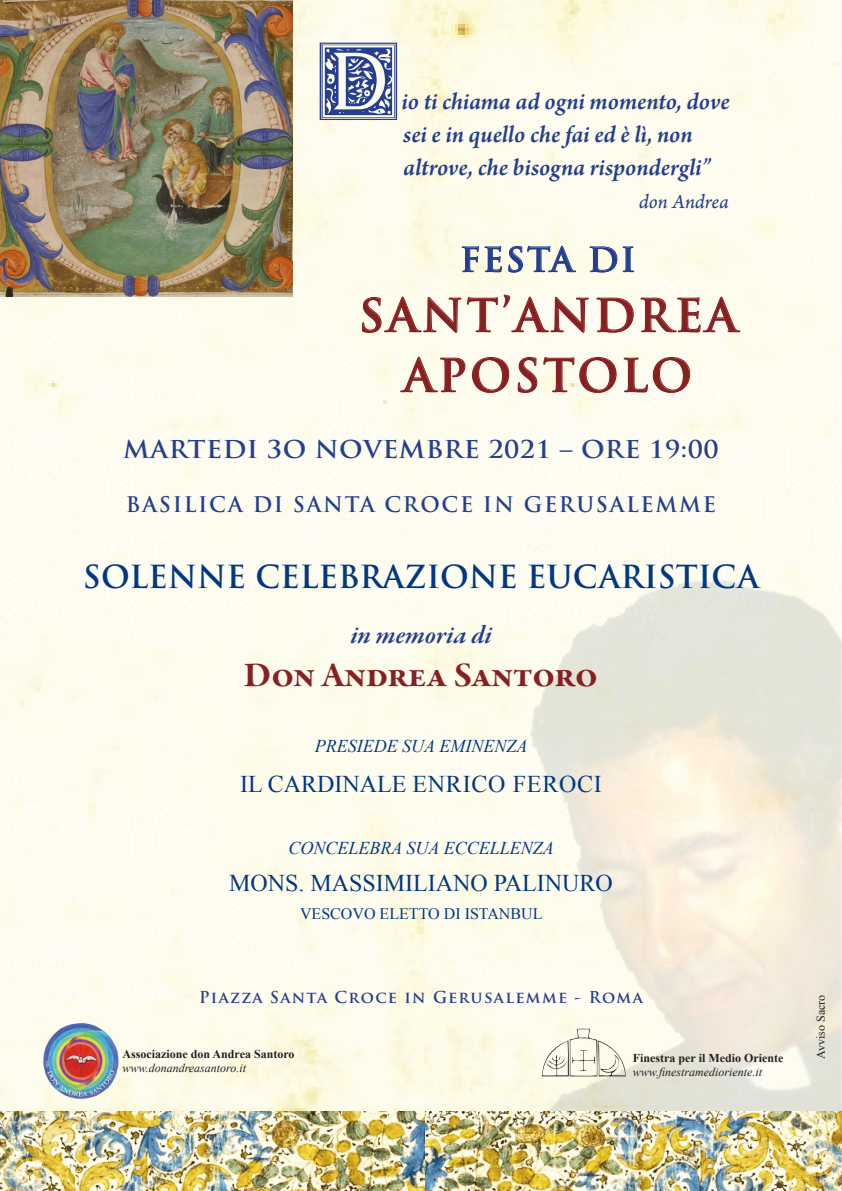
<style>
.page{position:relative;width:842px;height:1191px;background:#fff}
.page>*{position:absolute;margin:0;border:0;box-sizing:border-box;transform-origin:0 0}
.t1{font:66px "Heavy Rain";color:#253f8e}
.t2{font:700 44.4px/60px "Trajan Pro";letter-spacing:.07em;color:#882022;text-align:center}
.t3{font:35px "Garamond Premr Pro Bd Subh";color:#882022;scale:1.05 1}
.t4{font:700 32.7px "Trajan Pro";letter-spacing:.07em;color:#253f8e}
.t5{font:700 31px "Trajan Pro";color:#003882}
.t6{font:26px "Garamond Premr Pro Smbd It Subh";color:#253f8e;scale:1.05 1}
.t7{font:italic 600 25px/33px "Arno Pro";letter-spacing:-.005em;color:#253f8e}
.t8{font:700 24px "Trajan Pro";letter-spacing:.02em;color:#253f8e;scale:1.06 1}
.t9{font:24px "Times New Roman";color:#003882}
.t10{font:24px "Times New Roman";letter-spacing:.03em;color:#003882}
.t11{font:700 21px "Trajan Pro";letter-spacing:.08em;color:#253f8e}
.t12{font:21px "Arno Pro Italic Sm Text";letter-spacing:-.005em;color:#253f8e}
.t13{font:italic 18px "Times New Roman";color:#003882}
.t14{font:700 16px "Trajan Pro";letter-spacing:.08em;color:#253f8e}
.t15{font:16px "Times New Roman";color:#003882}
.t16{font:700 12px "Times New Roman";color:#231f20}
.t17{font:italic 12px "Times New Roman";color:#231f20}
.t18{font:12px "Times New Roman";color:#231f20}
</style>
<div class="page">
<div style="left:0;top:0;width:841px;height:1111px;background:#fefcef"></div>
<img style="left:525px;top:533px;width:317px;height:578px">
<img style="left:0;top:0;width:293px;height:296px">
<img style="left:0;top:1111px;width:842px;height:80px">
<img style="left:38px;top:1021px;width:85px;height:81px">
<svg style="left:542px;top:1028px;width:84px;height:48px;background:#ebe8da"></svg>
<svg style="left:462px;top:246px;width:17px;height:26px"></svg>
<svg style="left:485px;top:246px;width:17px;height:26px"></svg>
<svg style="left:509px;top:246px;width:67px;height:26px;background:#d3d6d7"></svg>
<svg style="left:590px;top:247px;width:27px;height:25px"></svg>
<svg style="left:623px;top:247px;width:11px;height:25px"></svg>
<svg style="left:362px;top:279px;width:99px;height:53px"></svg>
<svg style="left:467px;top:297px;width:31px;height:35px"></svg>
<svg style="left:504px;top:279px;width:84px;height:53px"></svg>
<svg style="left:597px;top:298px;width:36px;height:34px"></svg>
<svg style="left:641px;top:297px;width:99px;height:35px"></svg>
<svg style="left:401px;top:357px;width:64px;height:35px;background:#ecdbcf"></svg>
<svg style="left:472px;top:357px;width:37px;height:35px"></svg>
<svg style="left:518px;top:357px;width:19px;height:35px"></svg>
<svg style="left:544px;top:357px;width:30px;height:35px"></svg>
<svg style="left:580px;top:357px;width:36px;height:35px"></svg>
<svg style="left:624px;top:357px;width:66px;height:35px"></svg>
<h1 class="t1" style="left:315px;top:48px;width:87px">D</h1>
<p class="t7" style="left:401px;top:86px;width:330px">io ti chiama ad ogni momento, dove sei e in quello che fai ed è lì, non altrove, che bisogna rispondergli”</p>
<p class="t12" style="left:639px;top:190px;width:92px">don Andrea</p>
<h3 class="t4" style="left:460px;top:239px;width:177px">FESTA DI</h3>
<h2 class="t2" style="left:358px;top:286px;width:380px">SANT’ANDREA<br>APOSTOLO</h2>
<p class="t8" style="left:123px;top:435px;width:563px">MARTEDI 3O NOVEMBRE 2021 – ORE 19:00</p>
<p class="t11" style="left:126px;top:491px;width:591px">BASILICA DI SANTA CROCE IN GERUSALEMME</p>
<p class="t5" style="left:83px;top:557px;width:677px">SOLENNE CELEBRAZIONE EUCARISTICA</p>
<p class="t6" style="left:350px;top:620px;width:136px">in memoria di</p>
<h3 class="t3" style="left:244px;top:655px;width:338px">Don Andrea Santoro</h3>
<p class="t13" style="left:315px;top:733px;width:214px">PRESIEDE SUA EMINENZA</p>
<p class="t10" style="left:240px;top:768px;width:363px">IL CARDINALE ENRICO FEROCI</p>
<p class="t13" style="left:288px;top:835px;width:234px">concelebra Sua Eccellenza</p>
<p class="t9" style="left:229px;top:867px;width:38px">MONS</p>
<p class="t9" style="left:298px;top:867px;width:49px">. MASSIMILIANO</p>
<p class="t9" style="left:494px;top:867px;width:27px">PALIN</p>
<p class="t9" style="left:562px;top:867px;width:35px">URO</p>
<p class="t15" style="left:300px;top:903px;width:24px">VESCOVO</p>
<p class="t15" style="left:380px;top:903px;width:164px">ELETTO DI ISTANBUL</p>
<p class="t14" style="left:199px;top:987px;width:445px">Piazza Santa Croce in Gerusalemme - Roma</p>
<p class="t16" style="left:123px;top:1045px;width:173px">Associazione don Andrea Santoro</p>
<p class="t17" style="left:123px;top:1060px;width:125px">www.donandreasantoro.it</p>
<p class="t16" style="left:633px;top:1049px;width:152px">Finestra per il Medio Oriente</p>
<p class="t17" style="left:633px;top:1063px;width:131px">www.finestramedioriente.it</p>
<p class="t18" style="left:813px;top:1058px;width:66px;rotate:-90deg">AVVISO SACRO</p>
</div>
